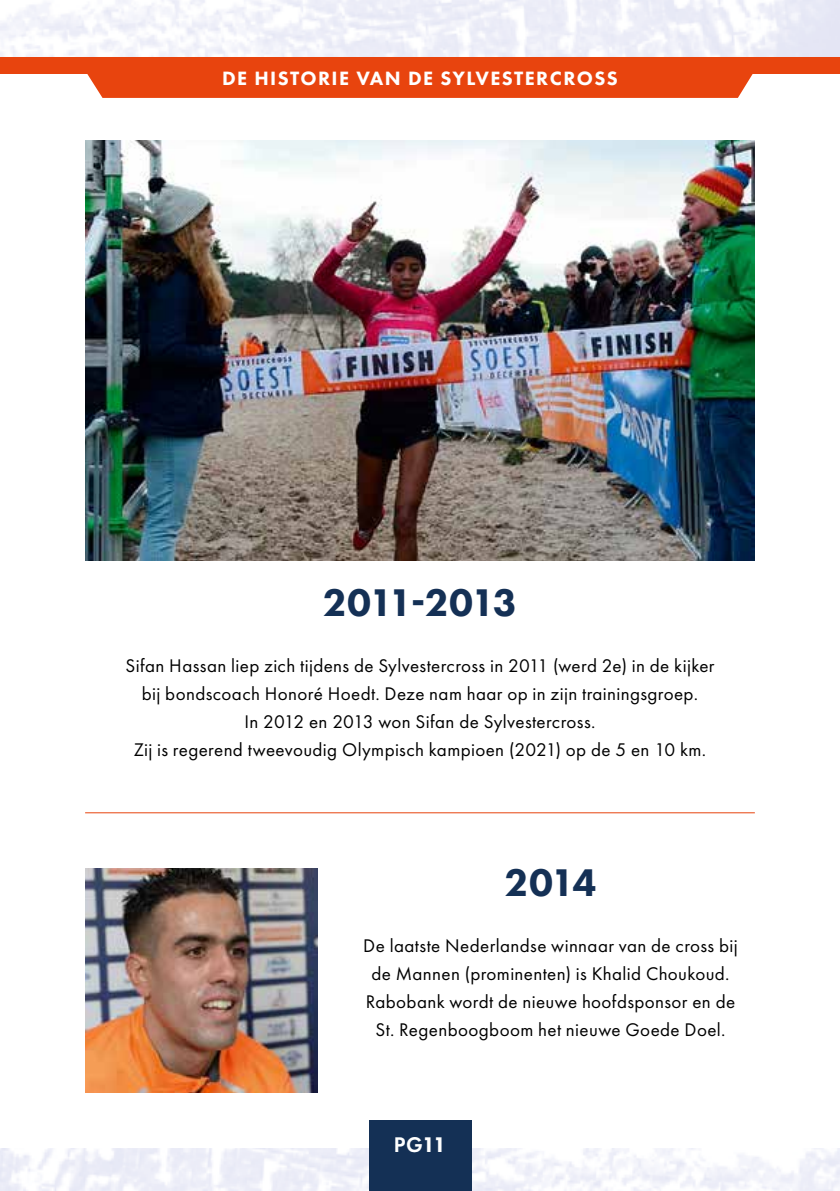
<style>
.page{position:relative;width:840px;height:1191px;background:#fff}
.page>*{position:absolute;margin:0;border:0;box-sizing:border-box;transform-origin:0 0}
.t1{font:800 40px "Futura PT";letter-spacing:-.045em;color:#143055}
.t2{font:600 22px "Futura PT";color:#fff}
.t3{font:800 20px "Futura PT";letter-spacing:.07em;color:#fff}
.t4{font:19px/28px "Futura PT";letter-spacing:.02em;color:#000;text-align:center}
.s1{font-weight:800}
</style>
<div class="page">
<img style="left:0;top:1148px;width:839px;height:43px">
<div style="left:369px;top:1120px;width:102px;height:71px;background:#143055"></div>
<div style="left:0;top:56px;width:839px;height:18px;background:#e8440e"></div>
<div style="left:85px;top:56px;width:669px;height:42px;background:#e8440e"></div>
<img style="left:85px;top:140px;width:669px;height:420px">
<img style="left:85px;top:868px;width:232px;height:224px">
<hr style="left:85px;top:812px;width:669px;height:1px;background:#e8440e">
<p class="t3" style="left:222px;top:65px;width:397px">DE HISTORIE VAN DE SYLVESTERCROSS</p>
<h1 class="t1" style="left:322px;top:578px;width:196px">2011-2013</h1>
<p class="t4" style="left:125px;top:652px;width:590px">Sifan Hassan liep zich tijdens de Sylvestercross in 2011 (werd 2e) in de kijker bij bondscoach Honoré Hoedt. Deze nam haar op in zijn trainingsgroep.<br>In 2012 en 2013 won Sifan de Sylvestercross.<br>Zij is regerend tweevoudig Olympisch kampioen (2021) op de 5 en 10 km.</p>
<h1 class="t1" style="left:504px;top:858px;width:93px">2014</h1>
<p class="t4" style="left:363px;top:932px;width:376px">De laatste Nederlandse winnaar van de cross bij de Mannen (prominenten) is Khalid Choukoud.<br>Rabobank wordt de nieuwe hoofdsponsor en de St. Regenboogboom het nieuwe Goede Doel.</p>
<p class="t2" style="left:393px;top:1131px;width:54px">PG<span class="s1">11</span></p>
</div>
